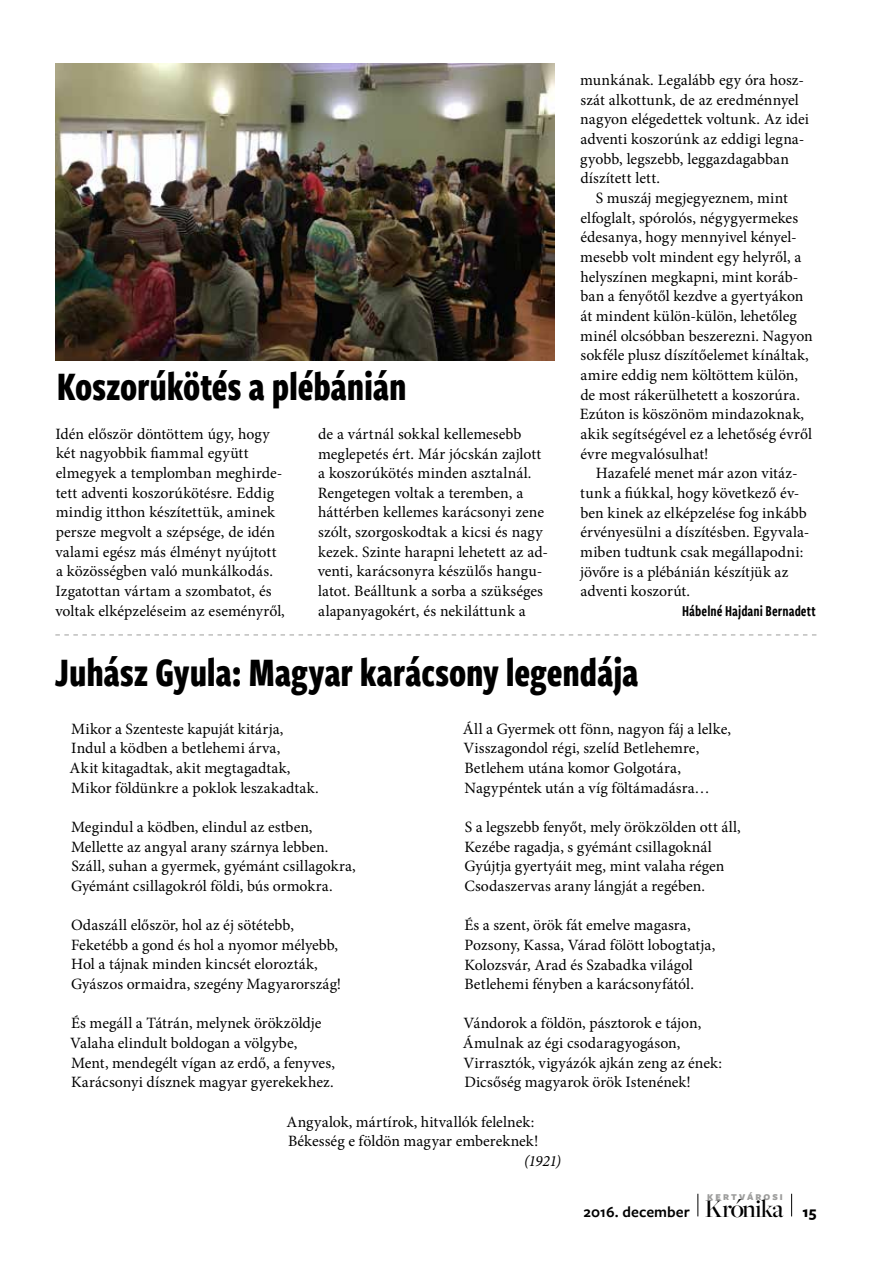
<style>
.page{position:relative;width:893px;height:1263px;background:#fff}
.page>*{position:absolute;margin:0;border:0;box-sizing:border-box;transform-origin:0 0}
.t1{font:700 42px "Freight Sans Cmp Pro";letter-spacing:-.005em;color:#000}
.t2{font:500 26.4px "Freight Big Pro";letter-spacing:-.03em;color:#000}
.t3{font:15.75px/19.6px "Minion Pro";color:#000}
.t4{font:15.75px "Freight Sans Cmp Pro Semi";letter-spacing:.005em;color:#000}
.t5{font:600 15.75px "Freight Sans Pro";letter-spacing:.005em;color:#000}
.t6{font:italic 15.75px "Minion Pro";color:#000}
.t7{font:700 15.75px "Freight Sans Pro";color:#000}
.t8{font:900 9.3px "Freight Sans Pro";letter-spacing:.22em;color:#9d9d9c}
</style>
<div class="page">
<svg style="left:697px;top:1194px;width:1px;height:22px"></svg>
<svg style="left:791px;top:1194px;width:1px;height:22px"></svg>
<img style="left:55px;top:64px;width:499px;height:296px">
<svg style="left:55px;top:634px;width:761px;height:1px"></svg>
<h1 class="t1" style="left:57px;top:358px;width:351px">Koszorúkötés a plébánián</h1>
<p class="t3" style="left:55px;top:424px;width:231px">Idén először döntöttem úgy, hogy két nagyobbik fiammal együtt elmegyek a templomban meghirde&shy;tett adventi koszorúkötésre. Eddig mindig itthon készítettük, aminek persze megvolt a szépsége, de idén valami egész más élményt nyújtott a közösségben való munkálkodás.<br>Izgatottan vártam a szombatot, és voltak elképzeléseim az eseményről,</p>
<p class="t3" style="left:318px;top:424px;width:232px">de a vártnál sokkal kellemesebb meglepetés ért. Már jócskán zajlott a koszorúkötés minden asztalnál.<br>Rengetegen voltak a teremben, a háttérben kellemes karácsonyi zene szólt, szorgoskodtak a kicsi és nagy kezek. Szinte harapni lehetett az ad&shy;venti, karácsonyra készülős hangu&shy;latot. Beálltunk a sorba a szükséges alapanyagokért, és nekiláttunk a</p>
<p class="t3" style="left:580px;top:70px;width:230px">munkának. Legalább egy óra hos - szát alkottunk, de az eredménnyel nagyon elégedettek voltunk. Az idei adventi koszorúnk az eddigi legna&shy;gyobb, legszebb, leggazdagabban díszített lett.</p>
<p class="t3" style="left:580px;top:188px;width:235px;text-indent:16px">S muszáj megjegyeznem, mint elfoglalt, spórolós, négygyermekes édesanya, hogy mennyivel kényel&shy;mesebb volt mindent egy helyről, a helyszínen megkapni, mint koráb&shy;ban a fenyőtől kezdve a gyertyákon át mindent külön-külön, lehetőleg minél olcsóbban beszerezni. Nagyon sokféle plusz díszítőelemet kínáltak, amire eddig nem költöttem külön, de most rákerülhetett a koszorúra.<br>Ezúton is köszönöm mindazoknak, akik segítségével ez a lehetőség évről évre megvalósulhat!</p>
<p class="t3" style="left:580px;top:463px;width:231px;text-indent:15px">Hazafelé menet már azon vitáz&shy;tunk a fiúkkal, hogy következő év&shy;ben kinek az elképzelése fog inkább érvényesülni a díszítésben. Egyvala&shy;miben tudtunk csak megállapodni: jövőre is a plébánián készítjük az adventi koszorút.</p>
<p class="t4" style="left:682px;top:600px;width:135px">Hábelné Hajdani Bernadett</p>
<h1 class="t1" style="left:55px;top:644px;width:585px">Juhász Gyula: Magyar karácsony legendája</h1>
<p class="t3" style="left:70px;top:719px;width:251px">Mikor a Szenteste kapuját kitárja, Indul a ködben a betlehemi árva,<br>Akit kitagadtak, akit megtagadtak, Mikor földünkre a poklok leszakadtak.</p>
<p class="t3" style="left:71px;top:817px;width:286px">Megindul a ködben, elindul az estben, Mellette az angyal arany szárnya lebben.<br>Száll, suhan a gyermek, gyémánt csillagokra, Gyémánt csillagokról földi, bús ormokra.</p>
<p class="t3" style="left:71px;top:915px;width:272px">Odaszáll először, hol az éj sötétebb, Feketébb a gond és hol a nyomor mélyebb, Hol a tájnak minden kincsét elorozták, Gyászos ormaidra, szegény Magyarország!</p>
<p class="t3" style="left:70px;top:1014px;width:266px">És megáll a Tátrán, melynek örökzöldje Valaha elindult boldogan a völgybe, Ment, mendegélt vígan az erdő, a fenyves, Karácsonyi dísznek magyar gyerekekhez.</p>
<p class="t3" style="left:463px;top:719px;width:270px">Áll a Gyermek ott fönn, nagyon fáj a lelke, Visszagondol régi, szelíd Betlehemre, Betlehem utána komor Golgotára, Nagypéntek után a víg föltámadásra…</p>
<p class="t3" style="left:464px;top:817px;width:278px">S a legszebb fenyőt, mely örökzölden ott áll, Kezébe ragadja, s gyémánt csillagoknál Gyújtja gyertyáit meg, mint valaha régen Csodaszervas arany lángját a regében.</p>
<p class="t3" style="left:464px;top:915px;width:252px">És a szent, örök fát emelve magasra, Pozsony, Kassa, Várad fölött lobogtatja, Kolozsvár, Arad és Szabadka világol Betlehemi fényben a karácsonyfától.</p>
<p class="t3" style="left:463px;top:1014px;width:260px">Vándorok a földön, pásztorok e tájon, Ámulnak az égi csodaragyogáson, Virrasztók, vigyázók ajkán zeng az ének:<br>Dicsőség magyarok örök Istenének!</p>
<p class="t3" style="left:286px;top:1112px;width:253px">Angyalok, mártírok, hitvallók felelnek:<br>Békesség e földön magyar embereknek!</p>
<p class="t6" style="left:524px;top:1150px;width:38px">(1921)</p>
<p class="t8" style="left:707px;top:1190px;width:77px">KERTVÁROSI</p>
<h2 class="t2" style="left:705px;top:1191px;width:80px">Krónika</h2>
<p class="t5" style="left:583px;top:1201px;width:108px">2016. december</p>
<p class="t7" style="left:803px;top:1200px;width:15px">15</p>
</div>
